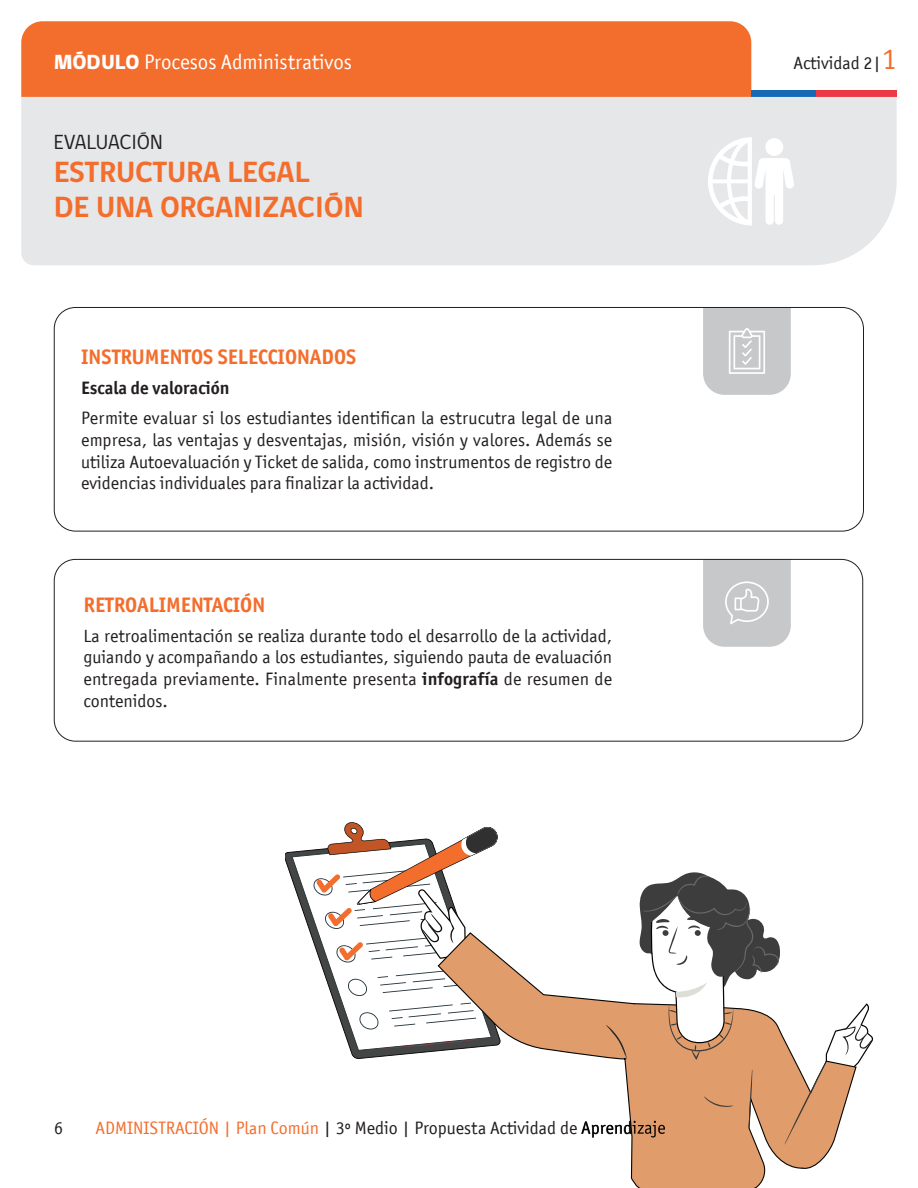
<style>
.page{position:relative;width:918px;height:1188px;background:#fff}
.page>*{position:absolute;margin:0;border:0;box-sizing:border-box;transform-origin:0 0}
.t1{font:700 30px/34.5px "gob CL";color:#f36e2d}
.t2{font:700 21px "Officina San ITC";color:#f36e2d}
.t3{font:21px "Officina San ITC";color:#fff}
.t4{font:21px "gob CL";color:#231f20}
.t5{font:18px/21.6px "Officina San ITC";color:#231f20;text-align:justify}
.t6{font:700 18px "Officina San ITC";color:#231f20}
.s1{font-family:"gob CL";font-weight:800}
.s2{font-size:30px;color:#f36e2d}
.s3{font-weight:700}
.s4{color:#f36e2d}
</style>
<div class="page">
<div style="left:21px;top:21px;width:730px;height:76px;background:#f36e2d"></div>
<div style="left:751px;top:90px;width:65px;height:7px;background:#166ab5"></div>
<div style="left:816px;top:90px;width:81px;height:7px;background:#eb3946"></div>
<div style="left:21px;top:97px;width:876px;height:168px;background:#e6e7e9"></div>
<svg style="left:703px;top:309px;width:88px;height:86px;background:#cccdcf"></svg>
<svg style="left:703px;top:561px;width:88px;height:86px;background:#cbccce"></svg>
<div style="left:54px;top:559px;width:809px;height:183px;border:1px solid #231f20;border-radius:21px"></div>
<div style="left:54px;top:307px;width:810px;height:224px;border:1px solid #231f20;border-radius:21px"></div>
<svg style="left:708px;top:137px;width:86px;height:89px"></svg>
<svg style="left:285px;top:851px;width:152px;height:208px"></svg>
<svg style="left:437px;top:956px;width:396px;height:232px"></svg>
<svg style="left:292px;top:822px;width:207px;height:229px"></svg>
<svg style="left:581px;top:872px;width:292px;height:273px"></svg>
<p class="t3" style="left:54px;top:50px;width:300px"><span class="s1">MÓDULO</span> Procesos Administrativos</p>
<p class="t5" style="left:794px;top:52px;width:105px">Actividad 2|<span class="s2">1</span></p>
<p class="t4" style="left:54px;top:128px;width:110px">EVALUACIÓN</p>
<h1 class="t1" style="left:54px;top:156px;width:311px">ESTRUCTURA LEGAL<br>DE UNA ORGANIZACIÓN</h1>
<p class="t2" style="left:81px;top:344px;width:277px">INSTRUMENTOS SELECCIONADOS</p>
<p class="t6" style="left:81px;top:377px;width:150px">Escala de valoración</p>
<p class="t5" style="left:81px;top:407px;width:533px">Permite evaluar si los estudiantes identifican la estrucutra legal de una empresa, las ventajas y desventajas, misión, visión y valores. Además se utiliza Autoevaluación y Ticket de salida, como instrumentos de registro de evidencias individuales para finalizar la actividad.</p>
<p class="t2" style="left:83px;top:592px;width:183px">RETROALIMENTACIÓN</p>
<p class="t5" style="left:83px;top:625px;width:530px">La retroalimentación se realiza durante todo el desarrollo de la actividad, guiando y acompañando a los estudiantes, siguiendo pauta de evaluación entregada previamente. Finalmente presenta <span class="s3">infografía</span> de resumen de contenidos.</p>
<p class="t5" style="left:54px;top:1117px;width:10px">6</p>
<p class="t5" style="left:95px;top:1117px;width:572px"><span class="s4">ADMINISTRACIÓN | Plan Común</span> | 3º Medio | Propuesta Actividad de Aprendizaje</p>
</div>
